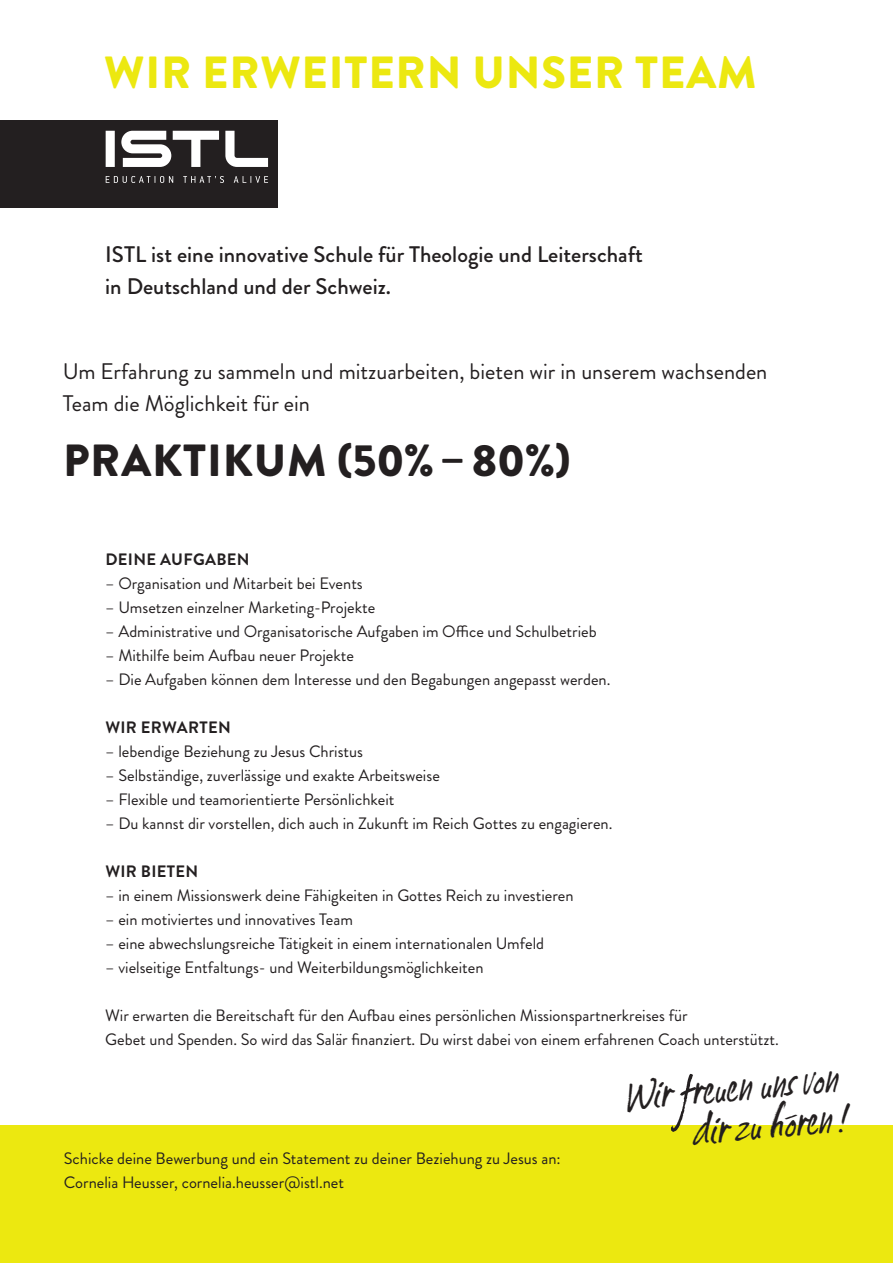
<style>
.page{position:relative;width:893px;height:1263px;background:#fff}
.page>*{position:absolute;margin:0;border:0;box-sizing:border-box;transform-origin:0 0}
.t1{font:900 45px "Brandon Grotesque";letter-spacing:.02em;color:#ece810}
.t2{font:900 45px "Brandon Grotesque";letter-spacing:.02em;color:#231f20}
.t3{font:44.25px "Solmet Brush ISTL";color:#231f20}
.t4{font:22.5px "Brandon Grotesque";color:#231f20}
.t5{font:500 22.5px/31.5px "Brandon Grotesque";color:#231f20}
.t6{font:16.5px/24px "Brandon Grotesque";color:#231f20}
.t7{font:700 16.5px "Brandon Grotesque";letter-spacing:.02em;color:#231f20}
.s1{font-size:59.85px}
</style>
<div class="page">
<div style="left:0;top:120px;width:277px;height:87px;background:#231f20"></div>
<svg style="left:106px;top:131px;width:162px;height:36px"></svg>
<svg style="left:106px;top:176px;width:162px;height:7px"></svg>
<div style="left:0;top:1125px;width:893px;height:138px;background:#ece810"></div>
<p class="t1" style="left:104px;top:41px;width:654px">WIR ERWEITERN UNSER TEAM</p>
<p class="t5" style="left:105px;top:239px;width:539px">ISTL ist eine innovative Schule für Theologie und Leiterschaft in Deutschland und der Schweiz.</p>
<p class="t4" style="left:63px;top:356px;width:706px">Um Erfahrung zu sammeln und mitzuarbeiten, bieten wir in unserem wachsenden</p>
<p class="t4" style="left:63px;top:388px;width:249px">Team die Möglichkeit für ein</p>
<p class="t2" style="left:63px;top:428px;width:509px">PRAKTIKUM (50% – 80%)</p>
<p class="t7" style="left:105px;top:548px;width:146px">DEINE AUFGABEN</p>
<p class="t6" style="left:105px;top:572px;width:259px">– Organisation und Mitarbeit bei Events</p>
<p class="t6" style="left:105px;top:596px;width:272px">– Umsetzen einzelner Marketing-Projekte</p>
<p class="t6" style="left:105px;top:620px;width:493px">– Administrative und Organisatorische Aufgaben im Office und Schulbetrieb</p>
<p class="t6" style="left:105px;top:644px;width:250px">– Mithilfe beim Aufbau neuer Projekte</p>
<p class="t6" style="left:105px;top:668px;width:507px">– Die Aufgaben können dem Interesse und den Begabungen angepasst werden.</p>
<p class="t7" style="left:105px;top:716px;width:127px">WIR ERWARTEN</p>
<p class="t6" style="left:105px;top:740px;width:259px">– lebendige Beziehung zu Jesus Christus</p>
<p class="t6" style="left:105px;top:764px;width:336px">– Selbständige, zuverlässige und exakte Arbeitsweise</p>
<p class="t6" style="left:105px;top:788px;width:291px">– Flexible und teamorientierte Persönlichkeit</p>
<p class="t6" style="left:105px;top:812px;width:509px">– Du kannst dir vorstellen, dich auch in Zukunft im Reich Gottes zu engagieren.</p>
<p class="t7" style="left:105px;top:860px;width:94px">WIR BIETEN</p>
<p class="t6" style="left:105px;top:884px;width:470px">– in einem Missionswerk deine Fähigkeiten in Gottes Reich zu investieren</p>
<p class="t6" style="left:105px;top:908px;width:249px">– ein motiviertes und innovatives Team</p>
<p class="t6" style="left:105px;top:932px;width:440px">– eine abwechslungsreiche Tätigkeit in einem internationalen Umfeld</p>
<p class="t6" style="left:105px;top:956px;width:380px">– vielseitige Entfaltungs- und Weiterbildungsmöglichkeiten</p>
<p class="t6" style="left:105px;top:1004px;width:675px">Wir erwarten die Bereitschaft für den Aufbau eines persönlichen Missionspartnerkreises für<br>Gebet und Spenden. So wird das Salär finanziert. Du wirst dabei von einem erfahrenen Coach unterstützt.</p>
<p class="t6" style="left:64px;top:1147px;width:498px">Schicke deine Bewerbung und ein Statement zu deiner Beziehung zu Jesus an:</p>
<p class="t6" style="left:64px;top:1171px;width:282px">Cornelia Heusser, cornelia.heusser@istl.net</p>
<p class="t3" style="left:624px;top:1071px;width:214px;rotate:-5deg">Wir <span class="s1">f</span>reuen uns von</p>
<p class="t3" style="left:689px;top:1105px;width:160px;rotate:-5deg">dir zu hören!</p>
</div>
